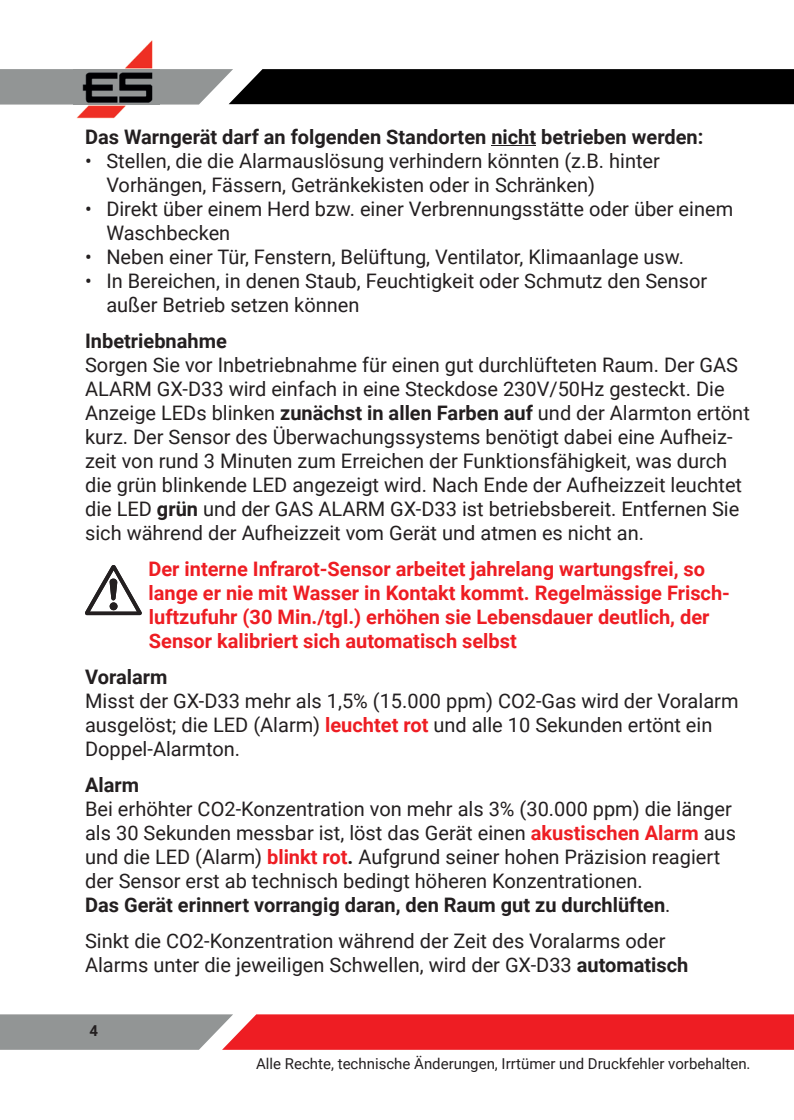
<style>
.page{position:relative;width:794px;height:1120px;background:#fff}
.page>*{position:absolute;margin:0;border:0;box-sizing:border-box;transform-origin:0 0}
.t1{font:20px/24px "Roboto";color:#231f20}
.t2{font:700 20px/24px "Roboto";color:#ee1d23}
.t3{font:700 20px "Roboto";color:#231f20}
.t4{font:15px "Roboto";color:#231f20}
.t5{font:700 15px "Roboto";color:#231f20}
.s1{font-weight:700}
.s2{font-weight:700;color:#ee1d23}
</style>
<div class="page">
<svg style="left:0;top:69px;width:794px;height:36px;background:#2b2b2b"></svg>
<img style="left:76px;top:40px;width:77px;height:79px">
<img style="left:74px;top:69px;width:86px;height:36px">
<svg style="left:0;top:1014px;width:794px;height:36px;background:#d6474b"></svg>
<hr style="left:491px;top:145px;width:45px;height:1px;background:#231f20">
<svg style="left:85px;top:565px;width:57px;height:50px"></svg>
<p class="t3" style="left:85px;top:123px;width:620px">Das Warngerät darf an folgenden Standorten nicht betrieben werden:</p>
<p class="t1" style="left:106px;top:148px;width:555px;text-indent:-21px">• Stellen, die die Alarmauslösung verhindern könnten (z.B. hinter<br>Vorhängen, Fässern, Getränkekisten oder in Schränken)</p>
<p class="t1" style="left:106px;top:196px;width:628px;text-indent:-21px">• Direkt über einem Herd bzw. einer Verbrennungsstätte oder über einem<br>Waschbecken</p>
<p class="t1" style="left:85px;top:244px;width:600px">• Neben einer Tür, Fenstern, Belüftung, Ventilator, Klimaanlage usw.</p>
<p class="t1" style="left:106px;top:268px;width:602px;text-indent:-21px">• In Bereichen, in denen Staub, Feuchtigkeit oder Schmutz den Sensor außer Betrieb setzen können</p>
<p class="t3" style="left:85px;top:327px;width:143px">Inbetriebnahme</p>
<p class="t1" style="left:85px;top:352px;width:666px">Sorgen Sie vor Inbetriebnahme für einen gut durchlüfteten Raum. Der GAS ALARM GX-D33 wird einfach in eine Steckdose 230V/50Hz gesteckt. Die Anzeige LEDs blinken <span class="s1">zunächst in allen Farben auf</span> und der Alarmton ertönt kurz. Der Sensor des Überwachungssystems benötigt dabei eine Aufheiz&shy;zeit von rund 3 Minuten zum Erreichen der Funktionsfähigkeit, was durch die grün blinkende LED angezeigt wird. Nach Ende der Aufheizzeit leuchtet die LED <span class="s1">grün</span> und der GAS ALARM GX-D33 ist betriebsbereit. Entfernen Sie sich während der Aufheizzeit vom Gerät und atmen es nicht an.</p>
<p class="t2" style="left:148px;top:556px;width:583px">Der interne Infrarot-Sensor arbeitet jahrelang wartungsfrei, so lange er nie mit Wasser in Kontakt kommt. Regelmässige Frisch&shy;luftzufuhr (30 Min./tgl.) erhöhen sie Lebensdauer deutlich, der Sensor kalibriert sich automatisch selbst</p>
<p class="t3" style="left:85px;top:663px;width:84px">Voralarm</p>
<p class="t1" style="left:85px;top:688px;width:655px">Misst der GX-D33 mehr als 1,5% (15.000 ppm) CO2-Gas wird der Voralarm ausgelöst; die LED (Alarm) <span class="s2">leuchtet rot</span> und alle 10 Sekunden ertönt ein<br>Doppel-Alarmton.</p>
<p class="t3" style="left:85px;top:771px;width:56px">Alarm</p>
<p class="t1" style="left:85px;top:796px;width:652px">Bei erhöhter CO2-Konzentration von mehr als 3% (30.000 ppm) die länger als 30 Sekunden messbar ist, löst das Gerät einen <span class="s2">akustischen Alarm</span> aus und die LED (Alarm) <span class="s2">blinkt rot</span><span class="s1">.</span> Aufgrund seiner hohen Präzision reagiert der Sensor erst ab technisch bedingt höheren Konzentrationen.<br><span class="s1">Das Gerät erinnert vorrangig daran, den Raum gut zu durchlüften</span>.</p>
<p class="t1" style="left:85px;top:928px;width:605px">Sinkt die CO2-Konzentration während der Zeit des Voralarms oder<br>Alarms unter die jeweiligen Schwellen, wird der GX-D33 <span class="s1">automatisch</span></p>
<p class="t5" style="left:89px;top:1019px;width:10px">4</p>
<p class="t4" style="left:256px;top:1053px;width:496px">Alle Rechte, technische Änderungen, Irrtümer und Druckfehler vorbehalten.</p>
</div>
